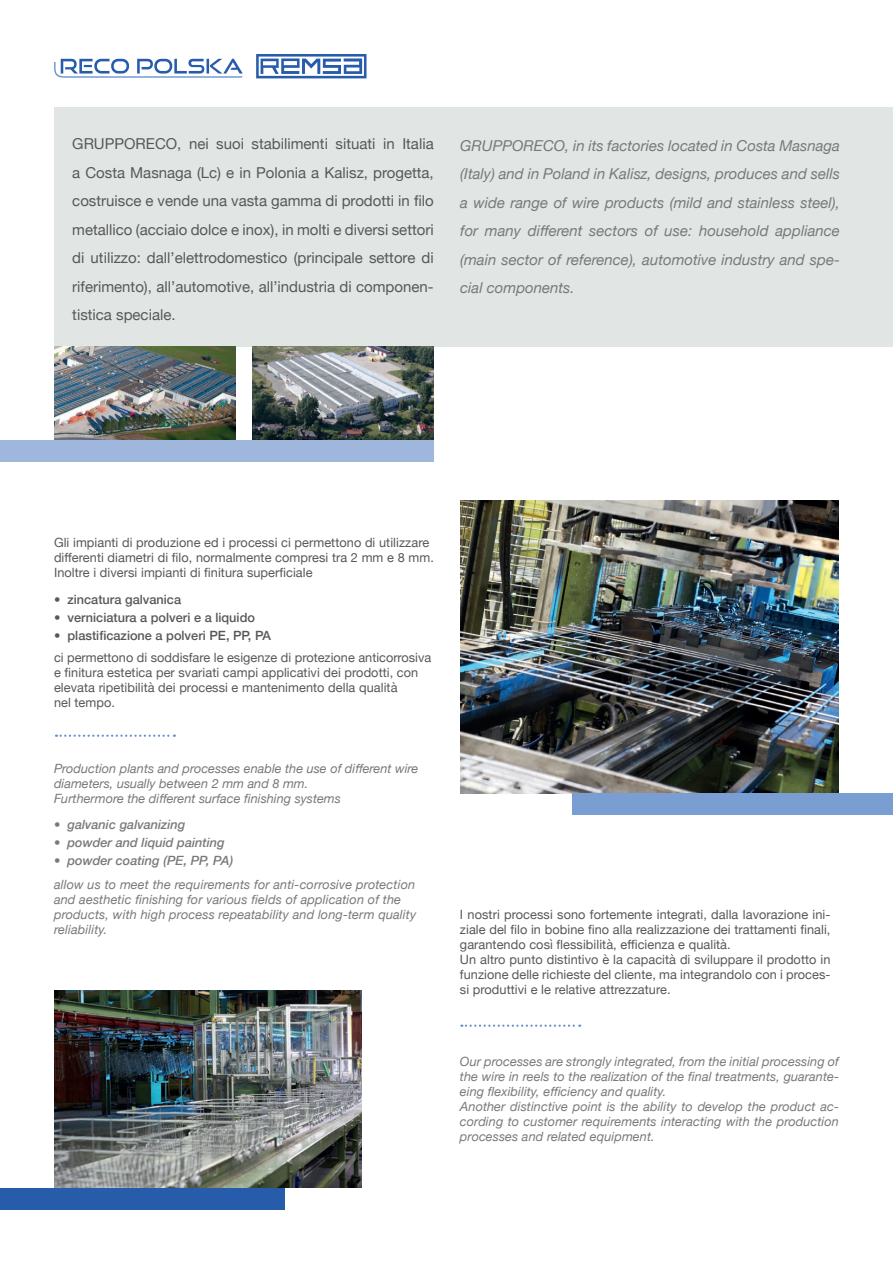
<style>
.page{position:relative;width:893px;height:1263px;background:#fff}
.page>*{position:absolute;margin:0;border:0;box-sizing:border-box;transform-origin:0 0}
.t1{font:15px/28.5px "Helvetica Neue";color:#585858;text-align:justify}
.t2{font:italic 15px/28.5px "Helvetica Neue";color:#787978;text-align:justify}
.t3{font:12.75px/15px "Helvetica Neue";letter-spacing:.005em;color:#585858}
.t4{font:italic 12.75px/15px "Helvetica Neue";letter-spacing:.005em;color:#787978}
.t5{font:italic 500 12.75px "Helvetica Neue";color:#787978}
.t6{font:500 12.75px "Helvetica Neue";color:#585858}
.s1{font-style:italic}
.s2{font-weight:500;font-style:italic}
.s3{font-weight:500}
</style>
<div class="page">
<img style="left:55px;top:990px;width:306px;height:198px">
<div style="left:54px;top:107px;width:839px;height:240px;background:#e1e6e4"></div>
<img style="left:460px;top:500px;width:379px;height:294px">
<div style="left:572px;top:794px;width:321px;height:21px;background:#7a9ed2"></div>
<svg style="left:54px;top:59px;width:189px;height:19px"></svg>
<svg style="left:256px;top:54px;width:110px;height:24px"></svg>
<svg style="left:56px;top:734px;width:119px;height:3px"></svg>
<img style="left:54px;top:347px;width:182px;height:93px">
<img style="left:252px;top:347px;width:182px;height:93px">
<div style="left:0;top:440px;width:434px;height:21px;background:#9fb6dd"></div>
<div style="left:0;top:1188px;width:284px;height:21px;background:#275caa"></div>
<svg style="left:461px;top:1024px;width:119px;height:3px"></svg>
<p class="t1" style="left:72px;top:131px;width:363px">GRUPPORECO, nei suoi stabilimenti situati in Italia a Costa Masnaga (Lc) e in Polonia a Kalisz, progetta, costruisce e vende una vasta gamma di prodotti in filo metallico (acciaio dolce e inox), in molti e diversi settori di utilizzo: dall’elettrodomestico (principale settore di riferimento), all’automotive, all’industria di componen&shy;tistica speciale.</p>
<p class="t2" style="left:460px;top:132px;width:381px">GRUPPORECO, in its factories located in Costa Masnaga (Italy) and in Poland in Kalisz, designs, produces and sells a wide range of wire products (mild and stainless steel), for many different sectors of use: household appliance (main sector of reference), automotive industry and spe&shy;cial components.</p>
<p class="t3" style="left:54px;top:536px;width:381px">Gli impianti di produzione ed i processi ci permettono di utilizzare differenti diametri di filo, normalmente compresi tra 2 mm e 8 mm.<br>Inoltre i diversi impianti di finitura superficiale</p>
<p class="t6" style="left:54px;top:589px;width:129px"><span class="s1">•</span> zincatura galvanica</p>
<p class="t6" style="left:54px;top:607px;width:203px"><span class="s1">•</span> verniciatura a polveri e a liquido</p>
<p class="t3" style="left:54px;top:625px;width:379px;line-height:22.5px"><span class="s2">•</span> <span class="s3">plastificazione a polveri PE, PP, PA<br></span>ci permettono di soddisfare le esigenze di protezione anticorrosiva</p>
<p class="t3" style="left:54px;top:666px;width:366px">e finitura estetica per svariati campi applicativi dei prodotti, con elevata ripetibilità dei processi e mantenimento della qualità<br>nel tempo.</p>
<p class="t4" style="left:54px;top:761px;width:366px">Production plants and processes enable the use of different wire diameters, usually between 2 mm and 8 mm.<br>Furthermore the different surface finishing systems</p>
<p class="t5" style="left:54px;top:814px;width:133px">• galvanic galvanizing</p>
<p class="t5" style="left:54px;top:832px;width:172px">• powder and liquid painting</p>
<p class="t5" style="left:54px;top:850px;width:181px">• powder coating (PE, PP, PA)</p>
<p class="t4" style="left:54px;top:877px;width:364px">allow us to meet the requirements for anti-corrosive protection and aesthetic finishing for various fields of application of the products, with high process repeatability and long-term quality reliability.</p>
<p class="t3" style="left:460px;top:907px;width:372px">I nostri processi sono fortemente integrati, dalla lavorazione ini&shy;ziale del filo in bobine fino alla realizzazione dei trattamenti finali, garantendo così flessibilità, efficienza e qualità.<br>Un altro punto distintivo è la capacità di sviluppare il prodotto in funzione delle richieste del cliente, ma integrandolo con i proces&shy;si produttivi e le relative attrezzature.</p>
<p class="t4" style="left:460px;top:1055px;width:380px">Our processes are strongly integrated, from the initial processing of the wire in reels to the realization of the final treatments, guarante&shy;eing flexibility, efficiency and quality.<br>Another distinctive point is the ability to develop the product ac&shy;cording to customer requirements interacting with the production processes and related equipment.</p>
</div>
